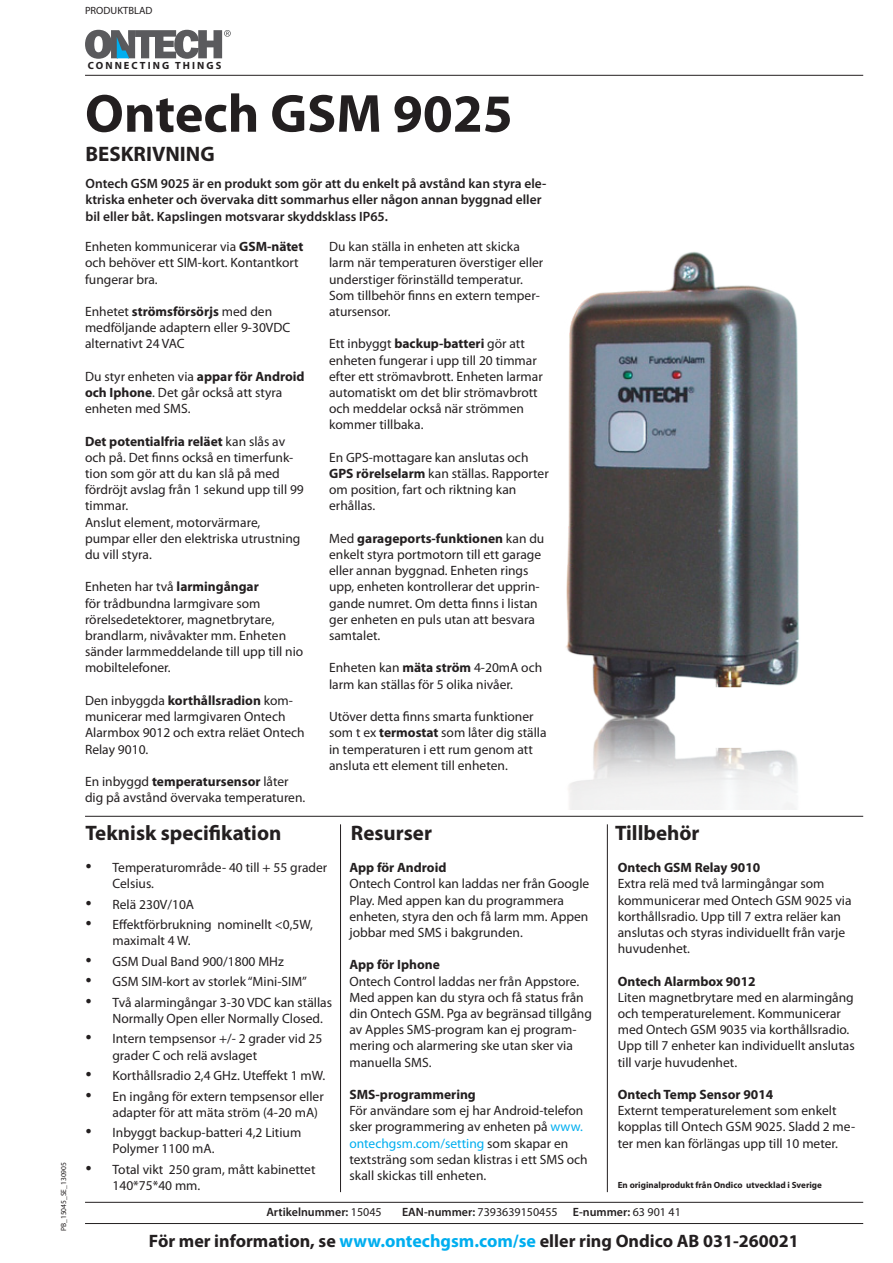
<style>
.page{position:relative;width:893px;height:1263px;background:#fff}
.page>*{position:absolute;margin:0;border:0;box-sizing:border-box;transform-origin:0 0}
.t1{font:700 54px "Myriad Pro";color:#231f20}
.t2{font:700 21px "Myriad Pro";color:#231f20}
.t3{font:700 18px "Myriad Pro";color:#231f20}
.t4{font:13.5px/16.2px "Myriad Pro";color:#231f20}
.t5{font:600 13.5px/16.2px "Myriad Pro";color:#231f20}
.t6{font:700 13.5px "Myriad Pro";color:#231f20}
.t7{font:600 12px "Myriad Pro";color:#231f20}
.t8{font:12px "Myriad Pro";color:#231f20}
.t9{font:700 10.5px "Myriad";letter-spacing:.2em;color:#231f20}
.t10{font:10.5px "Myriad Pro";color:#231f20}
.t11{font:700 9px "Myriad Pro";color:#231f20}
.t12{font:7.5px "Myriad Pro";color:#231f20}
.s1{font-weight:700}
.s2{font-family:"Times New Roman";font-size:18px}
.s3{color:#00aeef}
.s4{font-weight:400}
.s5{font-weight:600}
</style>
<div class="page">
<svg style="left:85px;top:30px;width:146px;height:29px"></svg>
<hr style="left:85px;top:75px;width:778px;height:1px;background:#231f20">
<hr style="left:85px;top:816px;width:778px;height:1px;background:#231f20">
<hr style="left:85px;top:1202px;width:778px;height:1px;background:#231f20">
<hr style="left:340px;top:824px;width:1px;height:368px;background:#231f20">
<hr style="left:607px;top:824px;width:1px;height:368px;background:#231f20">
<hr style="left:85px;top:1223px;width:778px;height:1px;background:#231f20">
<img style="left:566px;top:252px;width:233px;height:558px">
<p class="t10" style="left:85px;top:4px;width:69px">PRODUKTBLAD</p>
<p class="t12" style="left:59px;top:1231px;width:71px;rotate:-90deg">PB_15045_SE_130905</p>
<p class="t9" style="left:88px;top:60px;width:135px">CONNECTING THINGS</p>
<p class="t1" style="left:85px;top:78px;width:429px">Ontech GSM 9025</p>
<p class="t2" style="left:86px;top:140px;width:131px">BESKRIVNING</p>
<p class="t5" style="left:86px;top:175px;width:462px">Ontech GSM 9025 är en produkt som gör att du enkelt på avstånd kan styra ele&shy;ktriska enheter och övervaka ditt sommarhus eller någon annan byggnad eller bil eller båt. Kapslingen motsvarar skyddsklass IP65.</p>
<p class="t4" style="left:85px;top:238px;width:220px">Enheten kommunicerar via <span class="s1">GSM-nätet </span>och behöver ett SIM-kort. Kontantkort fungerar bra.</p>
<p class="t4" style="left:85px;top:303px;width:207px">Enhetet <span class="s1">strömsförsörjs</span> med den medföljande adaptern eller 9-30VDC alternativt 24 VAC</p>
<p class="t4" style="left:85px;top:368px;width:221px">Du styr enheten via <span class="s1">appar för Android och Iphone</span>. Det går också att styra enheten med SMS.</p>
<p class="t4" style="left:85px;top:433px;width:220px"><span class="s1">Det potentialfria reläet</span> kan slås av och på. Det finns också en timerfunk&shy;tion som gör att du kan slå på med fördröjt avslag från 1 sekund upp till 99 timmar.</p>
<p class="t4" style="left:85px;top:514px;width:217px">Anslut element, motorvärmare, pumpar eller den elektriska utrustning du vill styra.</p>
<p class="t4" style="left:85px;top:579px;width:220px">Enheten har två <span class="s1">larmingångar<br></span>för trådbundna larmgivare som rörelsedetektorer, magnetbrytare, brandlarm, nivåvakter mm. Enheten sänder larmmeddelande till upp till nio mobiltelefoner.</p>
<p class="t4" style="left:85px;top:692px;width:221px">Den inbyggda <span class="s1">korthållsradion</span> kom&shy;municerar med larmgivaren Ontech<br>Alarmbox 9012 och extra reläet Ontech<br>Relay 9010.</p>
<p class="t4" style="left:85px;top:773px;width:222px">En inbyggd <span class="s1">temperatursensor</span> låter dig på avstånd övervaka temperaturen.</p>
<p class="t4" style="left:329px;top:238px;width:216px">Du kan ställa in enheten att skicka larm när temperaturen överstiger eller understiger förinställd temperatur.<br>Som tillbehör finns en extern temper&shy;atursensor.</p>
<p class="t4" style="left:329px;top:336px;width:215px">Ett inbyggt <span class="s1">backup-batteri</span> gör att enheten fungerar i upp till 20 timmar efter ett strömavbrott. Enheten larmar automatiskt om det blir strömavbrott och meddelar också när strömmen kommer tillbaka.</p>
<p class="t4" style="left:329px;top:449px;width:221px">En GPS-mottagare kan anslutas och<br><span class="s1">GPS rörelselarm</span> kan ställas. Rapporter om position, fart och riktning kan erhållas.</p>
<p class="t4" style="left:329px;top:530px;width:217px">Med <span class="s1">garageports-funktionen</span> kan du enkelt styra portmotorn till ett garage eller annan byggnad. Enheten rings upp, enheten kontrollerar det upprin&shy;gande numret. Om detta finns i listan ger enheten en puls utan att besvara samtalet.</p>
<p class="t4" style="left:329px;top:660px;width:215px">Enheten kan <span class="s1">mäta ström</span> 4-20mA och larm kan ställas för 5 olika nivåer.</p>
<p class="t4" style="left:329px;top:708px;width:219px">Utöver detta finns smarta funktioner som t ex <span class="s1">termostat</span> som låter dig ställa in temperaturen i ett rum genom att ansluta ett element till enheten.</p>
<p class="t2" style="left:86px;top:819px;width:197px">Teknisk specifikation</p>
<p class="t4" style="left:112px;top:859px;width:216px;text-indent:-27px"><span class="s2">•</span> Temperaturområde- 40 till + 55 grader<br>Celsius.</p>
<p class="t4" style="left:86px;top:896px;width:110px"><span class="s2">•</span> Relä 230V/10A</p>
<p class="t4" style="left:112px;top:916px;width:202px;text-indent:-27px"><span class="s2">•</span> Effektförbrukning nominellt &lt;0,5W, maximalt 4 W.</p>
<p class="t4" style="left:86px;top:953px;width:200px"><span class="s2">•</span> GSM Dual Band 900/1800 MHz</p>
<p class="t4" style="left:86px;top:973px;width:223px"><span class="s2">•</span> GSM SIM-kort av storlek “Mini-SIM”</p>
<p class="t4" style="left:112px;top:994px;width:221px;text-indent:-27px"><span class="s2">•</span> Två alarmingångar 3-30 VDC kan ställas<br>Normally Open eller Normally Closed.</p>
<p class="t4" style="left:112px;top:1030px;width:211px;text-indent:-27px"><span class="s2">•</span> Intern tempsensor +/- 2 grader vid 25 grader C och relä avslaget</p>
<p class="t4" style="left:86px;top:1067px;width:241px"><span class="s2">•</span> Korthållsradio 2,4 GHz. Uteffekt 1 mW.</p>
<p class="t4" style="left:112px;top:1088px;width:213px;text-indent:-27px"><span class="s2">•</span> En ingång för extern tempsensor eller adapter för att mäta ström (4-20 mA)</p>
<p class="t4" style="left:112px;top:1124px;width:190px;text-indent:-27px"><span class="s2">•</span> Inbyggt backup-batteri 4,2 Litium<br>Polymer 1100 mA.</p>
<p class="t4" style="left:112px;top:1161px;width:205px;text-indent:-27px"><span class="s2">•</span> Total vikt 250 gram, mått kabinettet<br>140*75*40 mm.</p>
<p class="t2" style="left:351px;top:819px;width:83px">Resurser</p>
<p class="t6" style="left:349px;top:859px;width:99px">App för Android</p>
<p class="t4" style="left:349px;top:875px;width:241px">Ontech Control kan laddas ner från Google Play. Med appen kan du programmera enheten, styra den och få larm mm. Appen jobbar med SMS i bakgrunden.</p>
<p class="t6" style="left:349px;top:956px;width:92px">App för Iphone</p>
<p class="t4" style="left:349px;top:973px;width:244px">Ontech Control laddas ner från Appstore.<br>Med appen kan du styra och få status från din Ontech GSM. Pga av begränsad tillgång av Apples SMS-program kan ej program&shy;mering och alarmering ske utan sker via manuella SMS.</p>
<p class="t6" style="left:349px;top:1085px;width:128px">SMS-programmering</p>
<p class="t4" style="left:349px;top:1102px;width:240px">För användare som ej har Android-telefon sker programmering av enheten på <span class="s3">www. ontechgsm.com/setting</span> som skapar en textsträng som sedan klistras i ett SMS och skall skickas till enheten.</p>
<p class="t2" style="left:615px;top:819px;width:86px">Tillbehör</p>
<p class="t6" style="left:618px;top:859px;width:144px">Ontech GSM Relay 9010</p>
<p class="t4" style="left:618px;top:875px;width:235px">Extra relä med två larmingångar som kommunicerar med Ontech GSM 9025 via korthållsradio. Upp till 7 extra reläer kan anslutas och styras individuellt från varje huvudenhet.</p>
<p class="t6" style="left:618px;top:972px;width:139px">Ontech Alarmbox 9012</p>
<p class="t4" style="left:618px;top:989px;width:238px">Liten magnetbrytare med en alarmingång och temperaturelement. Kommunicerar med Ontech GSM 9035 via korthållsradio.<br>Upp till 7 enheter kan individuellt anslutas till varje huvudenhet.</p>
<p class="t6" style="left:618px;top:1085px;width:157px">Ontech Temp Sensor 9014</p>
<p class="t4" style="left:618px;top:1102px;width:239px">Externt temperaturelement som enkelt kopplas till Ontech GSM 9025. Sladd 2 me&shy;ter men kan förlängas upp till 10 meter.</p>
<p class="t11" style="left:618px;top:1179px;width:206px">En originalprodukt från Ondico utvecklad i Sverige</p>
<p class="t7" style="left:266px;top:1204px;width:117px">Artikelnummer: <span class="s4">15045</span></p>
<p class="t8" style="left:402px;top:1204px;width:157px"><span class="s5">EAN-nummer:</span> 7393639150455</p>
<p class="t7" style="left:573px;top:1204px;width:109px">E-nummer: <span class="s4">63 901 41</span></p>
<p class="t3" style="left:149px;top:1229px;width:651px">För mer information, se <span class="s3">www.ontechgsm.com/se</span> eller ring Ondico AB 031-260021</p>
</div>
